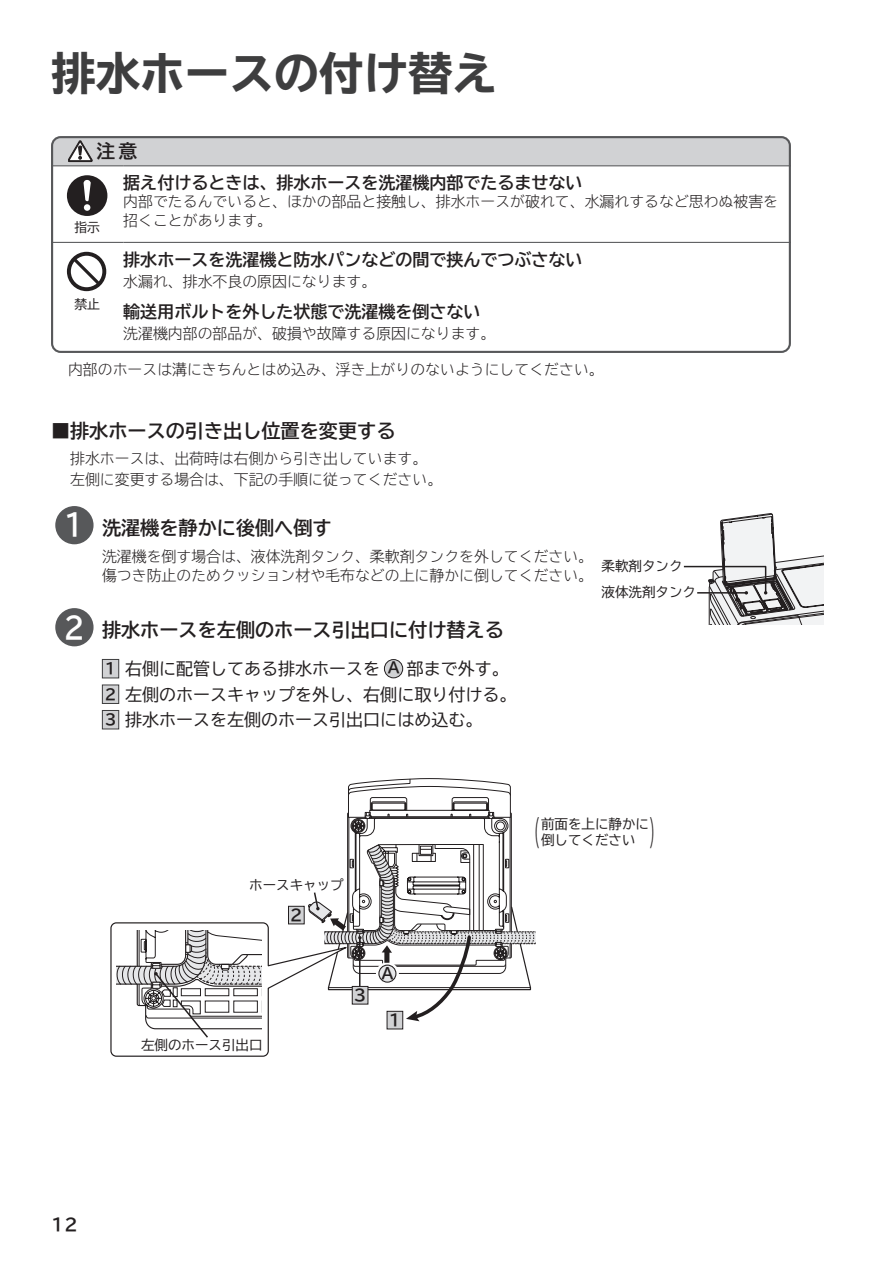
<style>
.page{position:relative;width:893px;height:1263px;background:#fff}
.page>*{position:absolute;margin:0;border:0;box-sizing:border-box;transform-origin:0 0}
.t1{font:700 expanded 44.7px "TBUD Go Std";color:#3e3e3f}
.t2{font:700 29.7px "TBUD Go Std";color:#fff;scale:.9 1}
.t3{font:28.8px "TBUD Go Std Regular 90 pv RKSJ H";color:#231f20;scale:.38 1}
.t4{font:700 19.2px "TBUD Go Std";color:#231f20}
.t5{font:18.6px "TBUD Go Std Bold 90 pv RKSJ H";color:#231f20}
.t6{font:700 16.95px "TBUD Go Std";color:#231f20}
.t7{font:16.95px/25.5px "TBUD Go Std";color:#231f20}
.t8{font:15.75px "TBUD Go Std Bold 90 pv RKSJ H";color:#231f20}
.t9{font:15.15px "TBUD Go Std Bold 90 pv RKSJ H";color:#231f20}
.t10{font:300 14.85px/19.2px "TBUD Go Std Super";color:#231f20}
.t11{font:13.5px/26.5px "TBUD Go Std Regular 90 pv RKSJ H";color:#231f20}
.t12{font:12.75px "TBUD Go Std";color:#231f20}
.s1{font-weight:700;font-size:14.85px}
</style>
<div class="page">
<div style="left:51px;top:136px;width:740px;height:217px;border:2px solid #57585a;border-radius:9px"></div>
<hr style="left:51px;top:242px;width:72px;height:1px;background:#57585a">
<hr style="left:123px;top:242px;width:668px;height:1px;background:#57585a">
<svg style="left:51px;top:136px;width:740px;height:30px;background:#c3c4c6"></svg>
<svg style="left:67px;top:175px;width:40px;height:41px"></svg>
<svg style="left:67px;top:252px;width:39px;height:39px"></svg>
<div style="left:102px;top:659px;width:17px;height:19px;background:#d1d2d4"></div>
<div style="left:102px;top:659px;width:17px;height:19px;border:1px solid #3e3e3f"></div>
<div style="left:384px;top:659px;width:19px;height:19px;background:#d1d2d4;border-radius:50%"></div>
<div style="left:384px;top:659px;width:19px;height:19px;border:1px solid #231f20;border-radius:50%"></div>
<div style="left:102px;top:685px;width:17px;height:18px;background:#d1d2d4"></div>
<div style="left:102px;top:685px;width:17px;height:19px;border:1px solid #3e3e3f"></div>
<div style="left:102px;top:710px;width:17px;height:19px;background:#d1d2d4"></div>
<div style="left:102px;top:710px;width:17px;height:19px;border:1px solid #3e3e3f"></div>
<svg style="left:110px;top:778px;width:426px;height:279px"></svg>
<svg style="left:683px;top:513px;width:140px;height:111px"></svg>
<div style="left:55px;top:608px;width:39px;height:38px;background:#57585a;border-radius:50%"></div>
<div style="left:55px;top:506px;width:39px;height:38px;background:#57585a;border-radius:50%"></div>
<h1 class="t1" style="left:51px;top:49px;width:448px">排水ホースの付け替え</h1>
<p class="t5" style="left:97px;top:136px;width:42px">注意</p>
<p class="t12" style="left:74px;top:217px;width:27px">指示</p>
<p class="t12" style="left:74px;top:294px;width:27px">禁止</p>
<p class="t6" style="left:123px;top:169px;width:461px">据え付けるときは、排水ホースを洗濯機内部でたるませない</p>
<p class="t10" style="left:123px;top:191px;width:656px">内部でたるんでいると、ほかの部品と接触し、排水ホースが破れて、水漏れするなど思わぬ被害を招くことがあります。</p>
<p class="t6" style="left:123px;top:246px;width:461px">排水ホースを洗濯機と防水パンなどの間で挟んでつぶさない</p>
<p class="t10" style="left:123px;top:272px;width:254px">水漏れ、排水不良の原因になります。</p>
<p class="t6" style="left:123px;top:298px;width:359px">輸送用ボルトを外した状態で洗濯機を倒さない</p>
<p class="t10" style="left:123px;top:324px;width:374px">洗濯機内部の部品が、破損や故障する原因になります。</p>
<p class="t10" style="left:68px;top:359px;width:537px">内部のホースは溝にきちんとはめ込み、浮き上がりのないようにしてください。</p>
<p class="t4" style="left:51px;top:415px;width:346px">■排水ホースの引き出し位置を変更する</p>
<p class="t10" style="left:70px;top:447px;width:374px;line-height:21.3px">排水ホースは、出荷時は右側から引き出しています。左側に変更する場合は、下記の手順に従ってください。</p>
<h2 class="t2" style="left:64px;top:501px;width:25px">1</h2>
<h2 class="t2" style="left:64px;top:603px;width:25px">2</h2>
<p class="t4" style="left:102px;top:512px;width:231px">洗濯機を静かに後側へ倒す</p>
<p class="t10" style="left:102px;top:546px;width:493px">洗濯機を倒す場合は、液体洗剤タンク、柔軟剤タンクを外してください。傷つき防止のためクッション材や毛布などの上に静かに倒してください。</p>
<p class="t4" style="left:102px;top:614px;width:403px">排水ホースを左側のホース引出口に付け替える</p>
<p class="t7" style="left:105px;top:656px;width:413px"><span class="s1">1</span> 右側に配管してある排水ホースを <span class="s1">A</span> 部まで外す。<br><span class="s1">2</span> 左側のホースキャップを外し、右側に取り付ける。<br><span class="s1">3</span> 排水ホースを左側のホース引出口にはめ込む。</p>
<p class="t11" style="left:601px;top:552px;width:96px">柔軟剤タンク液体洗剤タンク</p>
<p class="t11" style="left:249px;top:871px;width:96px">ホースキャップ</p>
<p class="t8" style="left:290px;top:902px;width:14px">2</p>
<p class="t11" style="left:141px;top:1032px;width:123px">左側のホース引出口</p>
<p class="t8" style="left:354px;top:983px;width:14px">3</p>
<p class="t9" style="left:381px;top:961px;width:14px">A</p>
<p class="t8" style="left:389px;top:1007px;width:14px">1</p>
<h3 class="t3" style="left:534px;top:806px;width:16px">(</h3>
<h3 class="t3" style="left:649px;top:806px;width:16px">)</h3>
<p class="t11" style="left:541px;top:810px;width:109px">前面を上に静かに</p>
<p class="t11" style="left:541px;top:826px;width:96px">倒してください</p>
<p class="t6" style="left:51px;top:1211px;width:28px">12</p>
</div>
